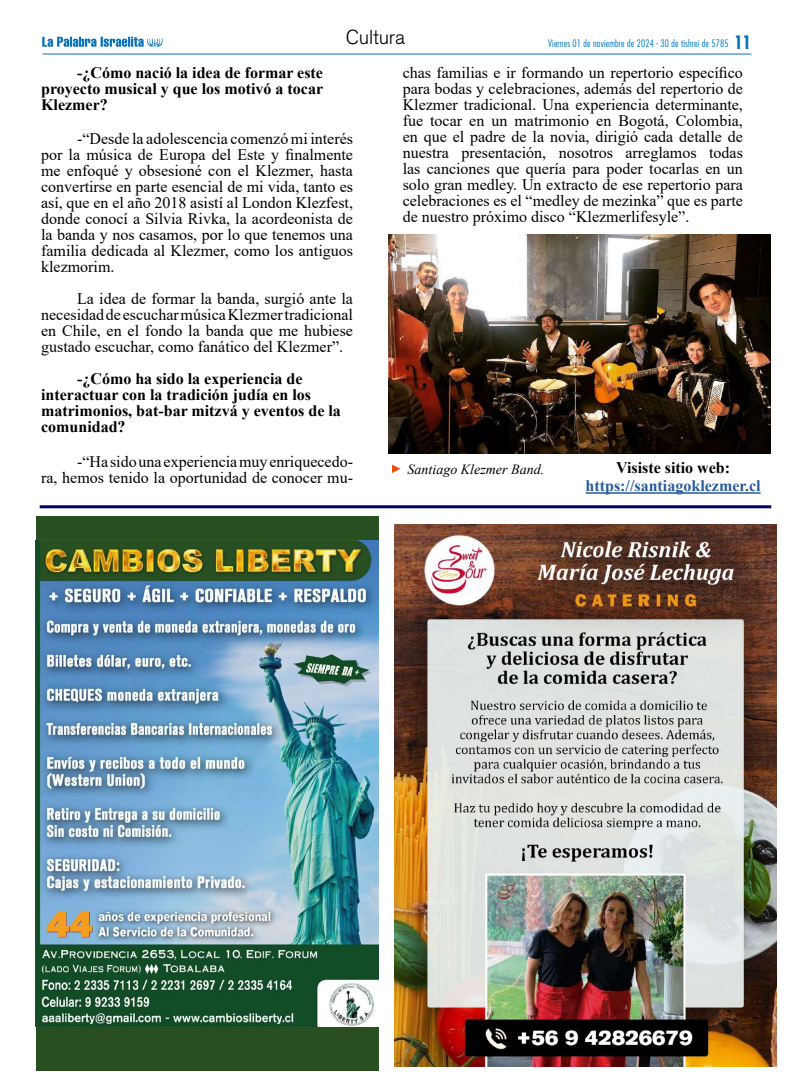
<style>
.page{position:relative;width:794px;height:1078px;background:#fff}
.page>*{position:absolute;margin:0;border:0;box-sizing:border-box;transform-origin:0 0}
.t1{font:300 20px "Akzidenz Grotesk BQ";letter-spacing:-.01em;color:#000}
.t2{font:16px/16px "Times New Roman";color:#000;text-align:justify}
.t3{font:700 16px/16px "Times New Roman";color:#000;text-align:justify}
.t4{font:700 16px "Times New Roman";color:#275b9b}
.t5{font:italic 14px "Times New Roman";color:#000}
.t6{font:300 condensed 10px "Futura Std";letter-spacing:.02em;color:#0075bf}
.s1{font-weight:700;font-size:18px}
</style>
<div class="page">
<div style="left:36px;top:516px;width:342px;height:554px;background:#294e22"></div>
<img style="left:36px;top:540px;width:342px;height:486px">
<hr style="left:43px;top:53px;width:708px;height:1px;background:#0075bf">
<svg style="left:42px;top:37px;width:120px;height:10px"></svg>
<img style="left:394px;top:524px;width:382px;height:541px">
<hr style="left:40px;top:505px;width:731px;height:3px;background:#000062">
<img style="left:388px;top:234px;width:382px;height:220px">
<svg style="left:392px;top:464px;width:8px;height:9px"></svg>
<hr style="left:585px;top:492px;width:175px;height:1px;background:#275b9b">
<p class="t1" style="left:346px;top:26px;width:61px">Cultura</p>
<p class="t6" style="left:548px;top:37px;width:205px">Viernes 01 de noviembre de 2024 - 30 de tishrei de 5785 <span class="s1">11</span></p>
<p class="t3" style="left:41px;top:64px;width:283px;text-indent:36px">-¿Cómo nació la idea de formar este proyecto musical y que los motivó a tocar Klezmer?</p>
<p class="t2" style="left:41px;top:130px;width:313px;text-indent:36px">-“Desde la adolescencia comenzó mi interés por la música de Europa del Este y finalmente me enfoqué y obsesioné con el Klezmer, hasta convertirse en parte esencial de mi vida, tanto es así, que en el año 2018 asistí al London Klezfest, donde conocí a Silvia Rivka, la acordeonista de la banda y nos casamos, por lo que tenemos una familia dedicada al Klezmer, como los antiguos klezmorim.</p>
<p class="t2" style="left:41px;top:290px;width:313px;text-indent:36px">La idea de formar la banda, surgió ante la necesidad de escuchar música Klezmer tradicional en Chile, en el fondo la banda que me hubiese gustado escuchar, como fanático del Klezmer”.</p>
<p class="t3" style="left:41px;top:370px;width:301px;text-align:left;text-indent:36px">-¿Cómo ha sido la experiencia de interactuar con la tradición judía en los matrimonios, bat-bar mitzvá y eventos de la comunidad?</p>
<p class="t2" style="left:41px;top:452px;width:313px;text-align:right">-“Ha sido una experiencia muy enriquecedo-<br>ra, hemos tenido la oportunidad de conocer mu-</p>
<p class="t2" style="left:403px;top:64px;width:342px">chas familias e ir formando un repertorio específico para bodas y celebraciones, además del repertorio de Klezmer tradicional. Una experiencia determinante, fue tocar en un matrimonio en Bogotá, Colombia, en que el padre de la novia, dirigió cada detalle de nuestra presentación, nosotros arreglamos todas las canciones que quería para poder tocarlas en un solo gran medley. Un extracto de ese repertorio para celebraciones es el “medley de mezinka” que es parte de nuestro próximo disco “Klezmerlifesyle”.</p>
<p class="t5" style="left:407px;top:460px;width:138px">Santiago Klezmer Band.</p>
<p class="t3" style="left:616px;top:459px;width:116px">Visiste sitio web:</p>
<p class="t4" style="left:585px;top:474px;width:176px">https://santiagoklezmer.cl</p>
</div>
